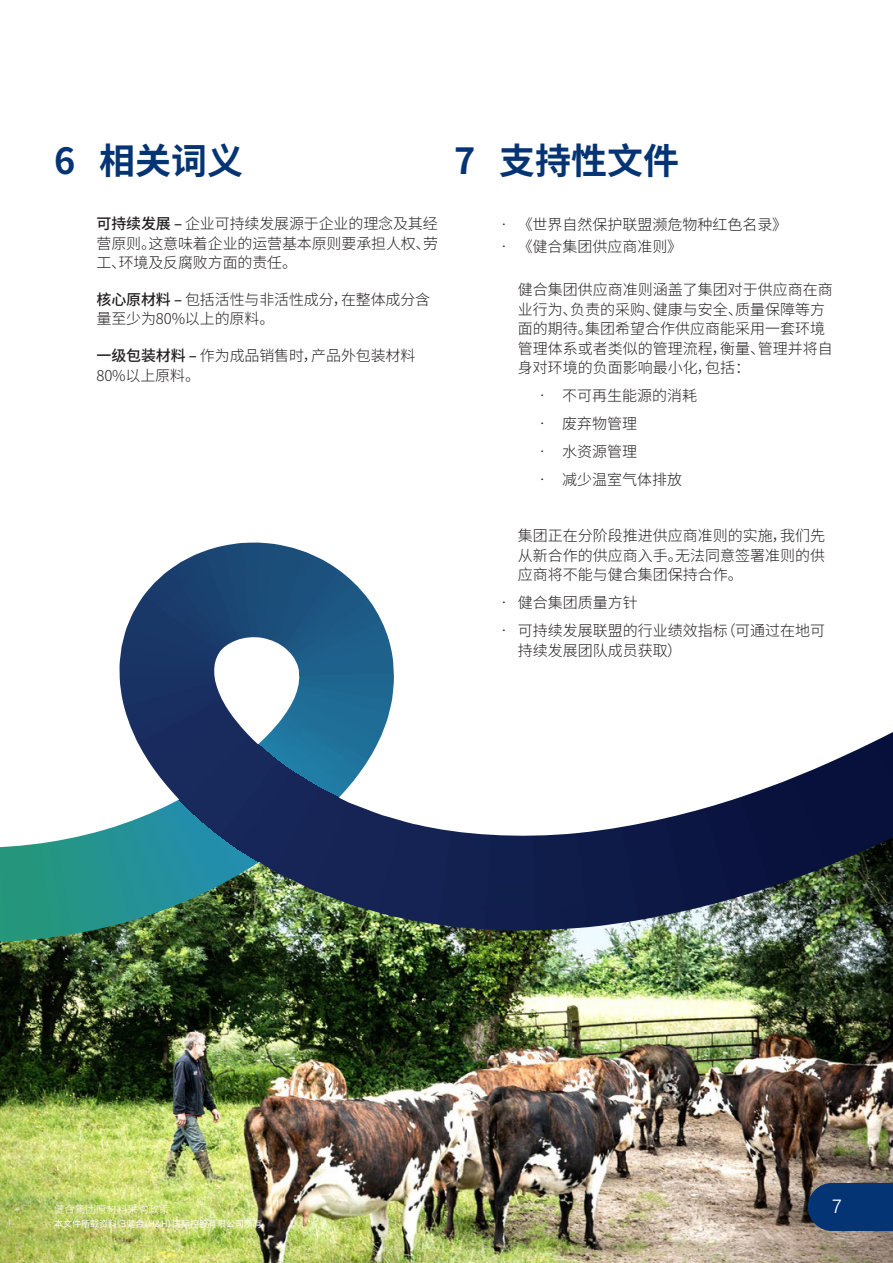
<style>
.page{position:relative;width:893px;height:1263px;background:#fff}
.page>*{position:absolute;margin:0;border:0;box-sizing:border-box;transform-origin:0 0}
.HEADING{font:700 36px "Noto Sans CJ Ksc";color:#053474}
.t1{font:300 19.5px "Ubuntu";color:#fff}
.BODY{font:300 15px/19.5px "Noto Sans CJ Ksc";color:#231f20}
.t2{font:300 10.5px "Noto Sans CJ Ksc";color:#fff}
.t3{font:9px "Noto Sans CJ Ksc";color:#fff}
.s1{font-weight:500}
</style>
<div class="page">
<img style="left:0;top:942px;width:893px;height:321px">
<svg style="left:0;top:662px;width:790px;height:280px"></svg>
<img style="left:790px;top:732px;width:103px;height:476px">
<svg style="left:119px;top:542px;width:125px;height:120px"></svg>
<svg style="left:0;top:662px;width:63px;height:194px"></svg>
<img style="left:0;top:878px;width:768px;height:330px">
<img style="left:0;top:1019px;width:699px;height:189px">
<svg style="left:244px;top:542px;width:546px;height:179px"></svg>
<img style="left:808px;top:1020px;width:85px;height:211px">
<p class="HEADING" style="left:54px;top:141px;width:190px">6 相关词义</p>
<p class="BODY" style="left:97px;top:215px;width:343px;text-align:justify"><span class="s1">可持续发展 –</span> 企业可持续发展源于企业的理念及其经营原则。这意味着企业的运营基本原则要承担人权、劳工、环境及反腐败方面的责任。</p>
<p class="BODY" style="left:97px;top:290px;width:335px"><span class="s1">核心原材料 –</span> 包括活性与非活性成分，在整体成分含量至少为80%以上的原料。</p>
<p class="BODY" style="left:97px;top:346px;width:320px"><span class="s1">一级包装材料 –</span> 作为成品销售时，产品外包装材料<br>80%以上原料。</p>
<p class="HEADING" style="left:454px;top:141px;width:226px">7 支持性文件</p>
<p class="BODY" style="left:496px;top:216px;width:292px">• 《世界自然保护联盟濒危物种红色名录》</p>
<p class="BODY" style="left:496px;top:237px;width:187px">• 《健合集团供应商准则》</p>
<p class="BODY" style="left:518px;top:280px;width:317px">健合集团供应商准则涵盖了集团对于供应商在商业行为、负责的采购、健康与安全、质量保障等方面的期待。集团希望合作供应商能采用一套环境管理体系或者类似的管理流程，衡量、管理并将自身对环境的负面影响最小化，包括：</p>
<p class="BODY" style="left:535px;top:386px;width:164px">• 不可再生能源的消耗</p>
<p class="BODY" style="left:535px;top:414px;width:104px">• 废弃物管理</p>
<p class="BODY" style="left:535px;top:442px;width:104px">• 水资源管理</p>
<p class="BODY" style="left:535px;top:470px;width:149px">• 减少温室气体排放</p>
<p class="BODY" style="left:518px;top:526px;width:309px;text-align:justify">集团正在分阶段推进供应商准则的实施，我们先从新合作的供应商入手。无法同意签署准则的供应商将不能与健合集团保持合作。</p>
<p class="BODY" style="left:496px;top:593px;width:143px">• 健合集团质量方针</p>
<p class="BODY" style="left:518px;top:621px;width:309px;text-indent:-21px">• 可持续发展联盟的行业绩效指标（可通过在地可持续发展团队成员获取）</p>
<p class="t2" style="left:54px;top:1203px;width:117px">健合集团原材料采购政策</p>
<p class="t1" style="left:832px;top:1194px;width:12px">7</p>
<p class="t3" style="left:54px;top:1219px;width:210px">本文件所载资料归健合（H&amp;H）国际控股有限公司所有</p>
</div>
